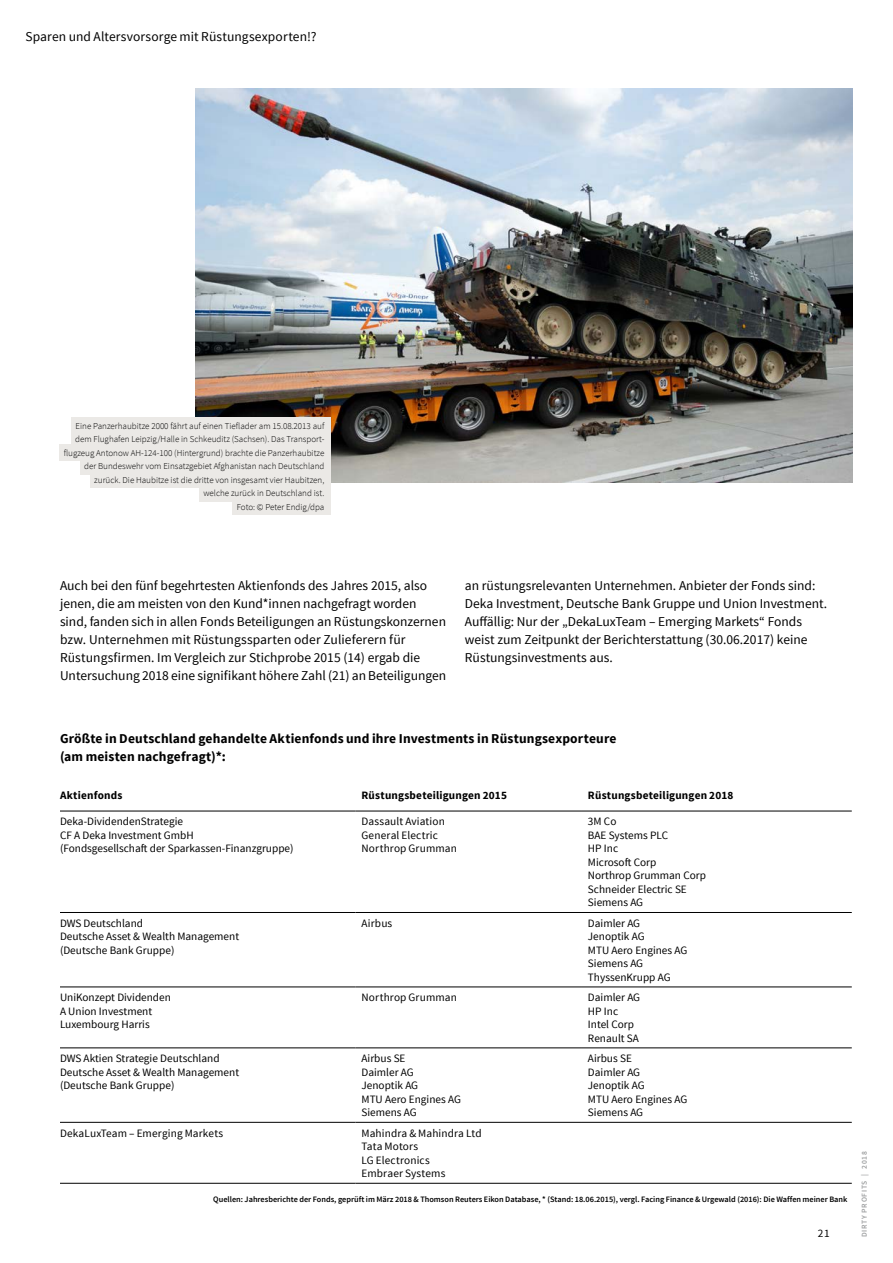
<style>
.page{position:relative;width:893px;height:1263px;background:#fff}
.page>*{position:absolute;margin:0;border:0;box-sizing:border-box;transform-origin:0 0}
.t1{font:13.5px/18px "Source Sans Pro";color:#000}
.t2{font:700 13.5px/18px "Source Sans Pro";letter-spacing:.01em;color:#000}
.t3{font:11.25px/13.5px "Source Sans Pro";color:#000}
.t4{font:700 11.25px "Source Sans Pro";letter-spacing:.015em;color:#000}
.t5{font:300 9px/13.5px "Source Sans Pro";color:#000;text-align:right}
.t6{font:600 8.25px "Source Sans Pro";color:#000}
.t7{font:600 7.5px "Source Sans Pro";letter-spacing:.095em;color:#9c9e9f}
</style>
<div class="page">
<hr style="left:60px;top:811px;width:296px;height:1px;background:#000">
<hr style="left:356px;top:811px;width:226px;height:1px;background:#000">
<hr style="left:582px;top:811px;width:270px;height:1px;background:#000">
<hr style="left:60px;top:912px;width:296px;height:1px;background:#000">
<hr style="left:356px;top:912px;width:226px;height:1px;background:#000">
<hr style="left:582px;top:912px;width:270px;height:1px;background:#000">
<hr style="left:60px;top:987px;width:296px;height:1px;background:#000">
<hr style="left:356px;top:987px;width:226px;height:1px;background:#000">
<hr style="left:582px;top:987px;width:270px;height:1px;background:#000">
<hr style="left:60px;top:1047px;width:296px;height:1px;background:#000">
<hr style="left:356px;top:1047px;width:226px;height:1px;background:#000">
<hr style="left:582px;top:1047px;width:270px;height:1px;background:#000">
<hr style="left:60px;top:1122px;width:296px;height:1px;background:#000">
<hr style="left:356px;top:1122px;width:226px;height:1px;background:#000">
<hr style="left:582px;top:1122px;width:270px;height:1px;background:#000">
<hr style="left:60px;top:1183px;width:296px;height:1px;background:#000">
<hr style="left:356px;top:1183px;width:226px;height:1px;background:#000">
<hr style="left:582px;top:1183px;width:270px;height:1px;background:#000">
<img style="left:195px;top:89px;width:657px;height:393px">
<div style="left:71px;top:418px;width:260px;height:16px;background:#ebe9e6"></div>
<div style="left:71px;top:431px;width:260px;height:16px;background:#ebe9e6"></div>
<div style="left:59px;top:445px;width:272px;height:16px;background:#ebe9e6"></div>
<div style="left:80px;top:458px;width:251px;height:16px;background:#ebe9e6"></div>
<div style="left:90px;top:472px;width:241px;height:16px;background:#ebe9e6"></div>
<div style="left:199px;top:485px;width:132px;height:16px;background:#ebe9e6"></div>
<div style="left:232px;top:499px;width:99px;height:16px;background:#ebe9e6"></div>
<p class="t1" style="left:26px;top:27px;width:293px">Sparen und Altersvorsorge mit Rüstungsexporten!?</p>
<p class="t5" style="left:64px;top:419px;width:262px">Eine Panzerhaubitze 2000 fährt auf einen Tieflader am 15.08.2013 auf dem Flughafen Leipzig/Halle in Schkeuditz (Sachsen). Das Transport&shy;flugzeug Antonow AH-124-100 (Hintergrund) brachte die Panzerhaubitze der Bundeswehr vom Einsatzgebiet Afghanistan nach Deutschland zurück. Die Haubitze ist die dritte von insgesamt vier Haubitzen,<br>welche zurück in Deutschland ist.<br>Foto: © Peter Endig/dpa</p>
<p class="t1" style="left:60px;top:576px;width:388px">Auch bei den fünf begehrtesten Aktienfonds des Jahres 2015, also jenen, die am meisten von den Kund*innen nachgefragt worden sind, fanden sich in allen Fonds Beteiligungen an Rüstungskonzernen bzw. Unternehmen mit Rüstungssparten oder Zulieferern für Rüstungsfirmen. Im Vergleich zur Stichprobe 2015 (14) ergab die Untersuchung 2018 eine signifikant höhere Zahl (21) an Beteiligungen</p>
<p class="t1" style="left:465px;top:576px;width:364px">an rüstungsrelevanten Unternehmen. Anbieter der Fonds sind:<br>Deka Investment, Deutsche Bank Gruppe und Union Investment.<br>Auffällig: Nur der „DekaLuxTeam – Emerging Markets“ Fonds weist zum Zeitpunkt der Berichterstattung (30.06.2017) keine Rüstungsinvestments aus.</p>
<p class="t2" style="left:60px;top:729px;width:558px">Größte in Deutschland gehandelte Aktienfonds und ihre Investments in Rüstungsexporteure (am meisten nachgefragt)*:</p>
<p class="t4" style="left:60px;top:788px;width:64px">Aktienfonds</p>
<p class="t4" style="left:362px;top:788px;width:147px">Rüstungsbeteiligungen 2015</p>
<p class="t4" style="left:588px;top:788px;width:147px">Rüstungsbeteiligungen 2018</p>
<p class="t3" style="left:60px;top:815px;width:235px">Deka-DividendenStrategie<br>CF A Deka Investment GmbH<br>(Fondsgesellschaft der Sparkassen-Finanzgruppe)</p>
<p class="t3" style="left:362px;top:815px;width:97px">Dassault Aviation<br>General Electric<br>Northrop Grumman</p>
<p class="t3" style="left:588px;top:815px;width:119px">3M Co<br>BAE Systems PLC<br>HP Inc<br>Microsoft Corp<br>Northrop Grumman Corp<br>Schneider Electric SE<br>Siemens AG</p>
<p class="t3" style="left:60px;top:917px;width:181px">DWS Deutschland<br>Deutsche Asset &amp; Wealth Management (Deutsche Bank Gruppe)</p>
<p class="t3" style="left:362px;top:917px;width:32px">Airbus</p>
<p class="t3" style="left:588px;top:917px;width:101px">Daimler AG<br>Jenoptik AG<br>MTU Aero Engines AG<br>Siemens AG<br>ThyssenKrupp AG</p>
<p class="t3" style="left:60px;top:991px;width:112px">UniKonzept Dividenden<br>A Union Investment<br>Luxembourg Harris</p>
<p class="t3" style="left:362px;top:991px;width:97px">Northrop Grumman</p>
<p class="t3" style="left:588px;top:991px;width:54px">Daimler AG<br>HP Inc<br>Intel Corp<br>Renault SA</p>
<p class="t3" style="left:60px;top:1052px;width:181px">DWS Aktien Strategie Deutschland<br>Deutsche Asset &amp; Wealth Management (Deutsche Bank Gruppe)</p>
<p class="t3" style="left:362px;top:1052px;width:101px">Airbus SE<br>Daimler AG<br>Jenoptik AG<br>MTU Aero Engines AG<br>Siemens AG</p>
<p class="t3" style="left:588px;top:1052px;width:101px">Airbus SE<br>Daimler AG<br>Jenoptik AG<br>MTU Aero Engines AG<br>Siemens AG</p>
<p class="t3" style="left:60px;top:1126px;width:165px">DekaLuxTeam – Emerging Markets</p>
<p class="t3" style="left:362px;top:1126px;width:122px">Mahindra &amp; Mahindra Ltd<br>Tata Motors<br>LG Electronics<br>Embraer Systems</p>
<p class="t6" style="left:213px;top:1194px;width:636px">Quellen: Jahresberichte der Fonds, geprüft im März 2018 &amp; Thomson Reuters Eikon Database, * (Stand: 18.06.2015), vergl. Facing Finance &amp; Urgewald (2016): Die Waffen meiner Bank</p>
<p class="t3" style="left:818px;top:1227px;width:13px">21</p>
<p class="t7" style="left:859px;top:1237px;width:88px;rotate:-90deg">DIRTY PROFITS | 2018</p>
</div>
